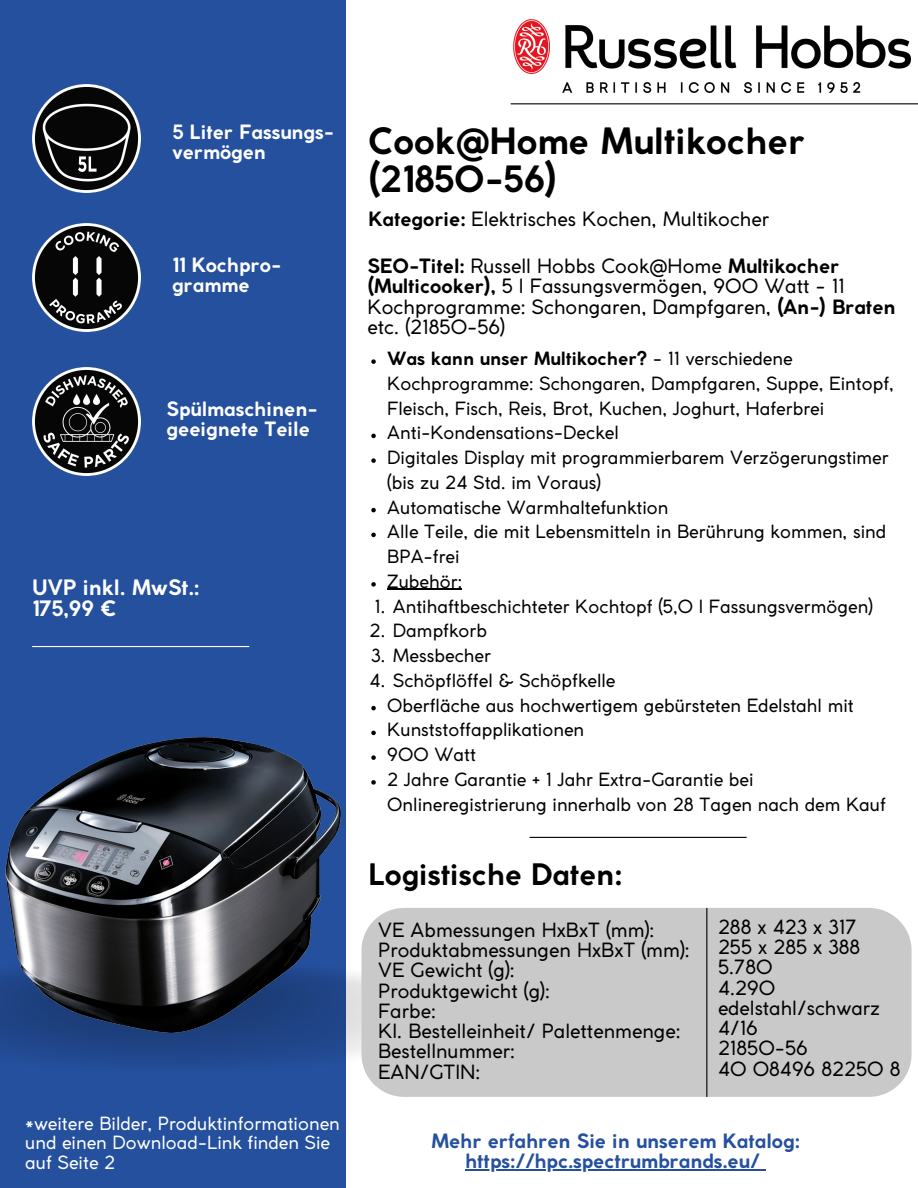
<style>
.page{position:relative;width:918px;height:1188px;background:#fff}
.page>*{position:absolute;margin:0;border:0;box-sizing:border-box;transform-origin:0 0}
.t1{font:700 35.85px/38.2px "Coco Gothic";color:#000}
.t2{font:700 29.25px "Coco Gothic";color:#000}
.t3{font:700 21px/21.3px "Coco Gothic";color:#fff}
.t4{font:19.5px/20.2px "Coco Gothic";color:#000}
.t5{font:700 19.5px/20.2px "Coco Gothic";color:#fff}
.t6{font:700 19.5px/20.2px "Coco Gothic";color:#25509e;text-align:center}
.t7{font:19.35px/20.2px "Coco Gothic";color:#000}
.t8{font:18px/24.8px "Coco Gothic";color:#000}
.t9{font:18px/19.2px "Coco Gothic";color:#fff}
.s1{font-weight:700}
</style>
<div class="page">
<div style="left:0;top:0;width:346px;height:1188px;background:#25509e"></div>
<img style="left:0;top:974px;width:361px;height:90px">
<hr style="left:511px;top:103px;width:407px;height:1px;background:#000">
<hr style="left:32px;top:646px;width:217px;height:1px;background:#fff">
<div style="left:361px;top:908px;width:551px;height:189px;background:#cac9c9"></div>
<hr style="left:706px;top:908px;width:1px;height:189px;background:#000">
<img style="left:514px;top:19px;width:397px;height:73px">
<hr style="left:530px;top:837px;width:217px;height:1px;background:#000">
<img style="left:32px;top:84px;width:108px;height:108px">
<img style="left:32px;top:223px;width:108px;height:108px">
<img style="left:32px;top:367px;width:108px;height:108px">
<img style="left:5px;top:737px;width:335px;height:296px">
<hr style="left:465px;top:1170px;width:294px;height:1px;background:#25509e">
<svg style="left:371px;top:359px;width:5px;height:5px"></svg>
<svg style="left:371px;top:434px;width:5px;height:4px"></svg>
<svg style="left:371px;top:458px;width:5px;height:5px"></svg>
<svg style="left:371px;top:508px;width:5px;height:4px"></svg>
<svg style="left:371px;top:533px;width:5px;height:4px"></svg>
<svg style="left:371px;top:582px;width:5px;height:5px"></svg>
<hr style="left:387px;top:589px;width:75px;height:1px;background:#000">
<svg style="left:371px;top:706px;width:5px;height:4px"></svg>
<svg style="left:371px;top:731px;width:5px;height:4px"></svg>
<svg style="left:371px;top:755px;width:5px;height:5px"></svg>
<svg style="left:371px;top:780px;width:5px;height:5px"></svg>
<p class="t5" style="left:172px;top:124px;width:163px">5 Liter Fassungs&shy;vermögen</p>
<p class="t5" style="left:172px;top:257px;width:111px">11 Kochpro&shy;gramme</p>
<p class="t5" style="left:167px;top:400px;width:153px">Spülmaschinen&shy;geeignete Teile</p>
<p class="t3" style="left:32px;top:579px;width:168px">UVP inkl. MwSt.:<br>175,99 €</p>
<p class="t9" style="left:25px;top:1116px;width:316px">*weitere Bilder, Produktinformationen und einen Download-Link finden Sie auf Seite 2</p>
<h1 class="t1" style="left:368px;top:125px;width:438px">Cook@Home Multikocher (21850-56)</h1>
<p class="t4" style="left:368px;top:211px;width:403px"><span class="s1">Kategorie:</span> Elektrisches Kochen, Multikocher</p>
<p class="t4" style="left:367px;top:258px;width:530px"><span class="s1">SEO-Titel:</span> Russell Hobbs Cook@Home <span class="s1">Multikocher (Multicooker),</span> 5 l Fassungsvermögen, 900 Watt - 11<br>Kochprogramme: Schongaren, Dampfgaren, <span class="s1">(An-) Braten </span>etc. (21850-56)</p>
<p class="t8" style="left:387px;top:348px;width:508px"><span class="s1">Was kann unser Multikocher?</span> - 11 verschiedene Kochprogramme: Schongaren, Dampfgaren, Suppe, Eintopf, Fleisch, Fisch, Reis, Brot, Kuchen, Joghurt, Haferbrei Anti-Kondensations-Deckel<br>Digitales Display mit programmierbarem Verzögerungstimer (bis zu 24 Std. im Voraus)<br>Automatische Warmhaltefunktion<br>Alle Teile, die mit Lebensmitteln in Berührung kommen, sind BPA-frei<br>Zubehör:</p>
<p class="t8" style="left:375px;top:595px;width:500px">1. Antihaftbeschichteter Kochtopf (5,0 l Fassungsvermögen)</p>
<p class="t8" style="left:370px;top:620px;width:119px">2. Dampfkorb</p>
<p class="t8" style="left:371px;top:645px;width:121px">3. Messbecher</p>
<p class="t8" style="left:387px;top:669px;width:500px;text-indent:-18px">4. Schöpflöffel &amp; Schöpfkelle<br>Oberfläche aus hochwertigem gebürsteten Edelstahl mit Kunststoffapplikationen<br>900 Watt<br>2 Jahre Garantie + 1 Jahr Extra-Garantie bei Onlineregistrierung innerhalb von 28 Tagen nach dem Kauf</p>
<h2 class="t2" style="left:368px;top:863px;width:255px">Logistische Daten:</h2>
<p class="t7" style="left:378px;top:921px;width:313px">VE Abmessungen HxBxT (mm):<br>Produktabmessungen HxBxT (mm):<br>VE Gewicht (g):<br>Produktgewicht (g):<br>Farbe:<br>Kl. Bestelleinheit/ Palettenmenge:<br>Bestellnummer:<br>EAN/GTIN:</p>
<p class="t7" style="left:718px;top:918px;width:184px">288 x 423 x 317<br>255 x 285 x 388<br>5.780<br>4.290 edelstahl/schwarz<br>4/16<br>21850-56<br>40 08496 82250 8</p>
<p class="t6" style="left:431px;top:1133px;width:370px">Mehr erfahren Sie in unserem Katalog: https://hpc.spectrumbrands.eu/</p>
</div>
